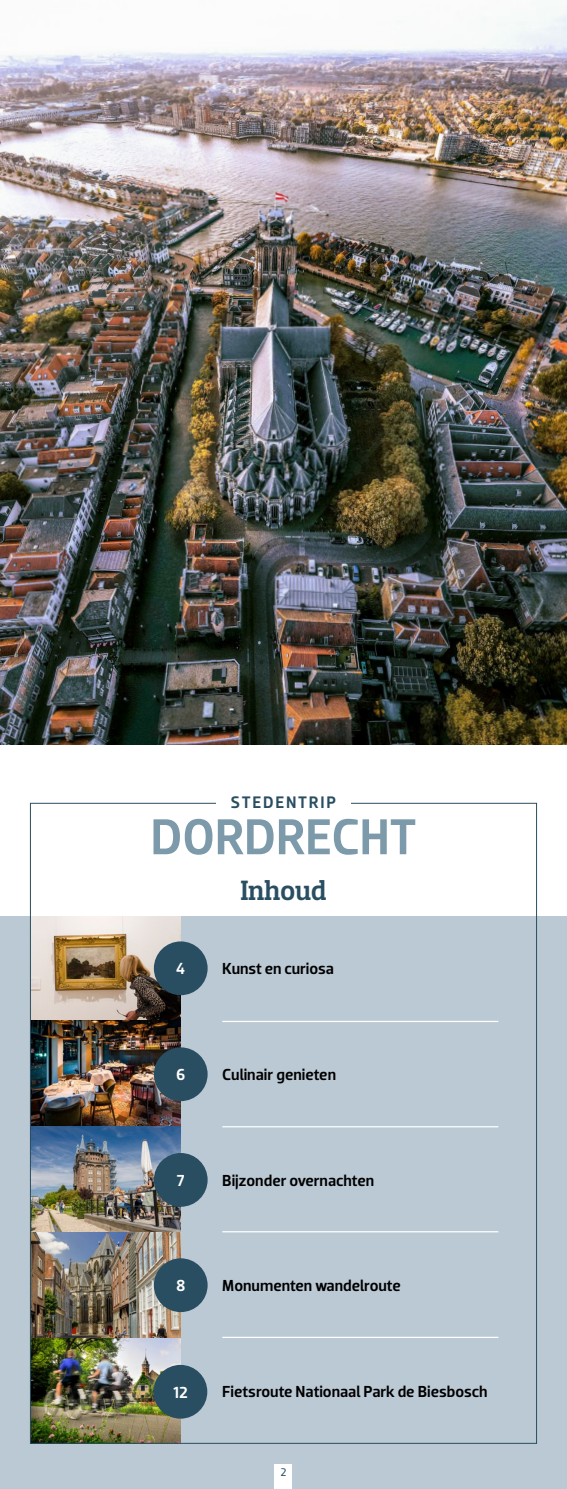
<style>
.page{position:relative;width:567px;height:1489px;background:#fff}
.page>*{position:absolute;margin:0;border:0;box-sizing:border-box;transform-origin:0 0}
.t1{font:500 51.38px "Dobra";letter-spacing:-.005em;color:#7c9aaa}
.t2{font:500 28.5px "Dobra Slab";letter-spacing:-.01em;color:#294e61}
.t3{font:500 17px "Dobra";letter-spacing:.1em;color:#294e61}
.t4{font:500 16.25px "Dobra";color:#000}
.t5{font:500 16.25px "Dobra";color:#fff}
.t6{font:11.25px "Dobra";color:#294e61}
</style>
<div class="page">
<div style="left:0;top:916px;width:567px;height:572px;background:#bbc9d4"></div>
<img style="left:32px;top:916px;width:149px;height:525px">
<img style="left:0;top:6px;width:567px;height:738px">
<div style="left:275px;top:1464px;width:17px;height:24px;background:#fff"></div>
<div style="left:154px;top:941px;width:54px;height:54px;background:#294e61;border-radius:50%"></div>
<div style="left:154px;top:1047px;width:54px;height:54px;background:#294e61;border-radius:50%"></div>
<div style="left:154px;top:1152px;width:54px;height:54px;background:#294e61;border-radius:50%"></div>
<div style="left:154px;top:1258px;width:54px;height:53px;background:#294e61;border-radius:50%"></div>
<div style="left:154px;top:1364px;width:53px;height:54px;background:#294e61;border-radius:50%"></div>
<hr style="left:222px;top:1020px;width:276px;height:2px;background:#fff">
<hr style="left:222px;top:1126px;width:276px;height:1px;background:#fff">
<hr style="left:222px;top:1230px;width:276px;height:2px;background:#fff">
<hr style="left:222px;top:1336px;width:276px;height:1px;background:#fff">
<p class="t3" style="left:231px;top:792px;width:107px">STEDENTRIP</p>
<h1 class="t1" style="left:150px;top:806px;width:268px">DORDRECHT</h1>
<p class="t5" style="left:176px;top:959px;width:11px">4</p>
<h2 class="t2" style="left:240px;top:873px;width:88px">Inhoud</h2>
<p class="t4" style="left:222px;top:959px;width:113px">Kunst en curiosa</p>
<p class="t5" style="left:176px;top:1065px;width:11px">6</p>
<p class="t4" style="left:222px;top:1064px;width:115px">Culinair genieten</p>
<p class="t5" style="left:177px;top:1170px;width:9px">7</p>
<p class="t4" style="left:222px;top:1170px;width:153px">Bijzonder overnachten</p>
<p class="t5" style="left:176px;top:1276px;width:11px">8</p>
<p class="t4" style="left:222px;top:1276px;width:180px">Monumenten wandelroute</p>
<p class="t5" style="left:174px;top:1382px;width:16px">12</p>
<p class="t4" style="left:222px;top:1381px;width:267px">Fietsroute Nationaal Park de Biesbosch</p>
<p class="t6" style="left:281px;top:1465px;width:7px">2</p>
</div>
